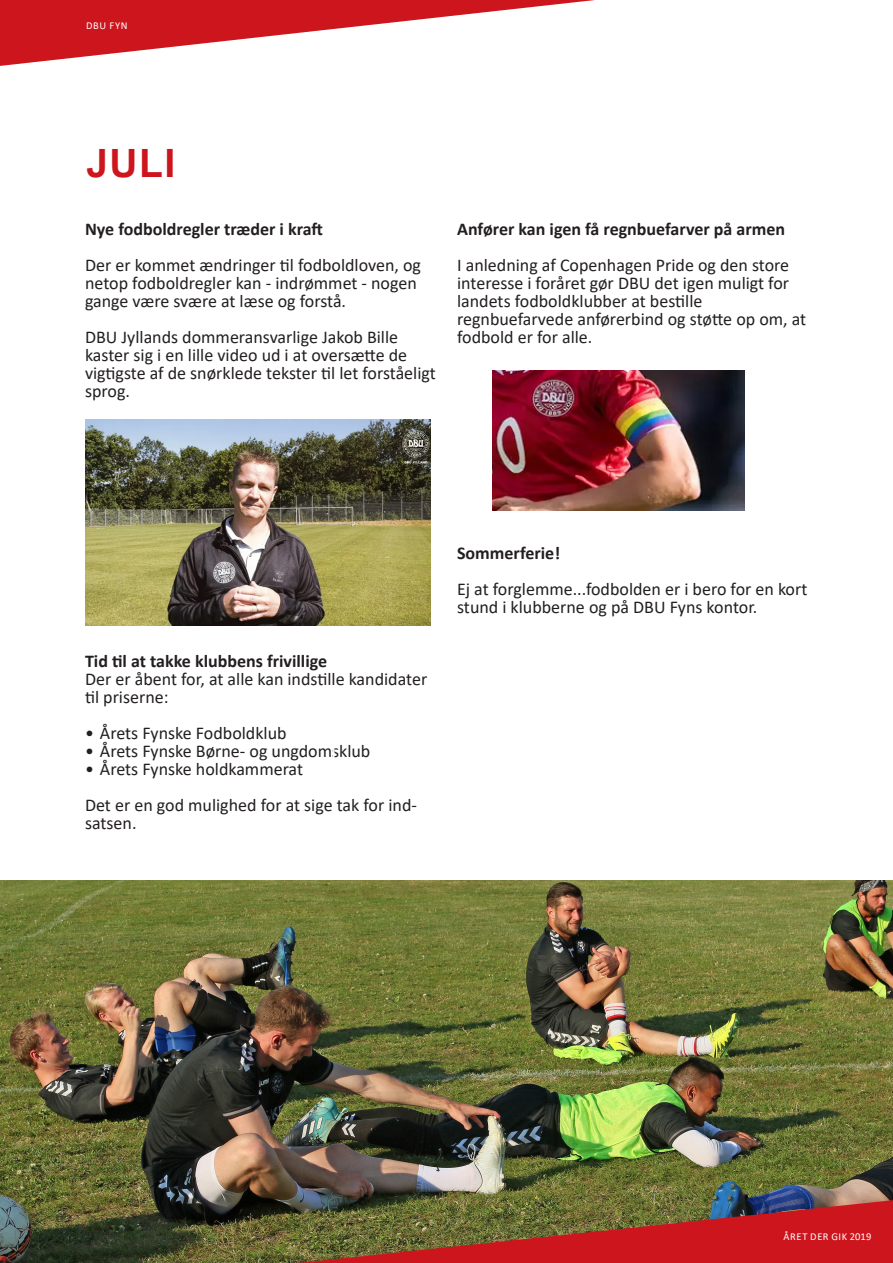
<style>
.page{position:relative;width:893px;height:1263px;background:#fff}
.page>*{position:absolute;margin:0;border:0;box-sizing:border-box;transform-origin:0 0}
.Overskrift{font:700 39px "Arial";color:#cd151d}
.Brød{font:18px/18px "Calibri";color:#231f20}
.Brød-2{font:700 18px "Calibri";color:#231f20}
.t1{font:10.5px "Calibri";letter-spacing:.055em;color:#fff}
</style>
<div class="page">
<img style="left:493px;top:371px;width:251px;height:140px">
<img style="left:86px;top:420px;width:345px;height:206px">
<img style="left:0;top:880px;width:893px;height:383px">
<img style="left:299px;top:1200px;width:594px;height:63px">
<svg style="left:0;top:0;width:595px;height:66px"></svg>
<p class="t1" style="left:86px;top:18px;width:43px">DBU FYN</p>
<p class="Overskrift" style="left:87px;top:136px;width:90px">JULI</p>
<p class="Brød-2" style="left:85px;top:216px;width:239px">Nye fodboldregler træder i kraft</p>
<p class="Brød" style="left:85px;top:255px;width:338px">Der er kommet ændringer til fodboldloven, og netop fodboldregler kan - indrømmet - nogen gange være svære at læse og forstå.</p>
<p class="Brød" style="left:85px;top:327px;width:352px">DBU Jyllands dommeransvarlige Jakob Bille kaster sig i en lille video ud i at oversætte de vigtigste af de snørklede tekster til let forståeligt sprog.</p>
<p class="Brød-2" style="left:457px;top:216px;width:330px">Anfører kan igen få regnbuefarver på armen</p>
<p class="Brød" style="left:457px;top:255px;width:334px;text-align:justify">I anledning af Copenhagen Pride og den store interesse i foråret gør DBU det igen muligt for landets fodboldklubber at bestille</p>
<p class="Brød" style="left:457px;top:309px;width:351px">regnbuefarvede anførerbind og støtte op om, at fodbold er for alle.</p>
<p class="Brød-2" style="left:85px;top:648px;width:244px">Tid til at takke klubbens frivillige</p>
<p class="Brød" style="left:85px;top:669px;width:344px">Der er åbent for, at alle kan indstille kandidater til priserne:</p>
<p class="Brød" style="left:85px;top:723px;width:203px">• Årets Fynske Fodboldklub</p>
<p class="Brød" style="left:85px;top:741px;width:287px">• Årets Fynske Børne- og ungdomsklub</p>
<p class="Brød" style="left:85px;top:759px;width:220px">• Årets Fynske holdkammerat</p>
<p class="Brød" style="left:85px;top:795px;width:333px">Det er en god mulighed for at sige tak for ind&shy;satsen.</p>
<p class="Brød-2" style="left:457px;top:540px;width:105px">Sommerferie!</p>
<p class="Brød" style="left:457px;top:579px;width:352px">Ej at forglemme...fodbolden er i bero for en kort stund i klubberne og på DBU Fyns kontor.</p>
<p class="t1" style="left:783px;top:1229px;width:89px">ÅRET DER GIK 2019</p>
</div>
